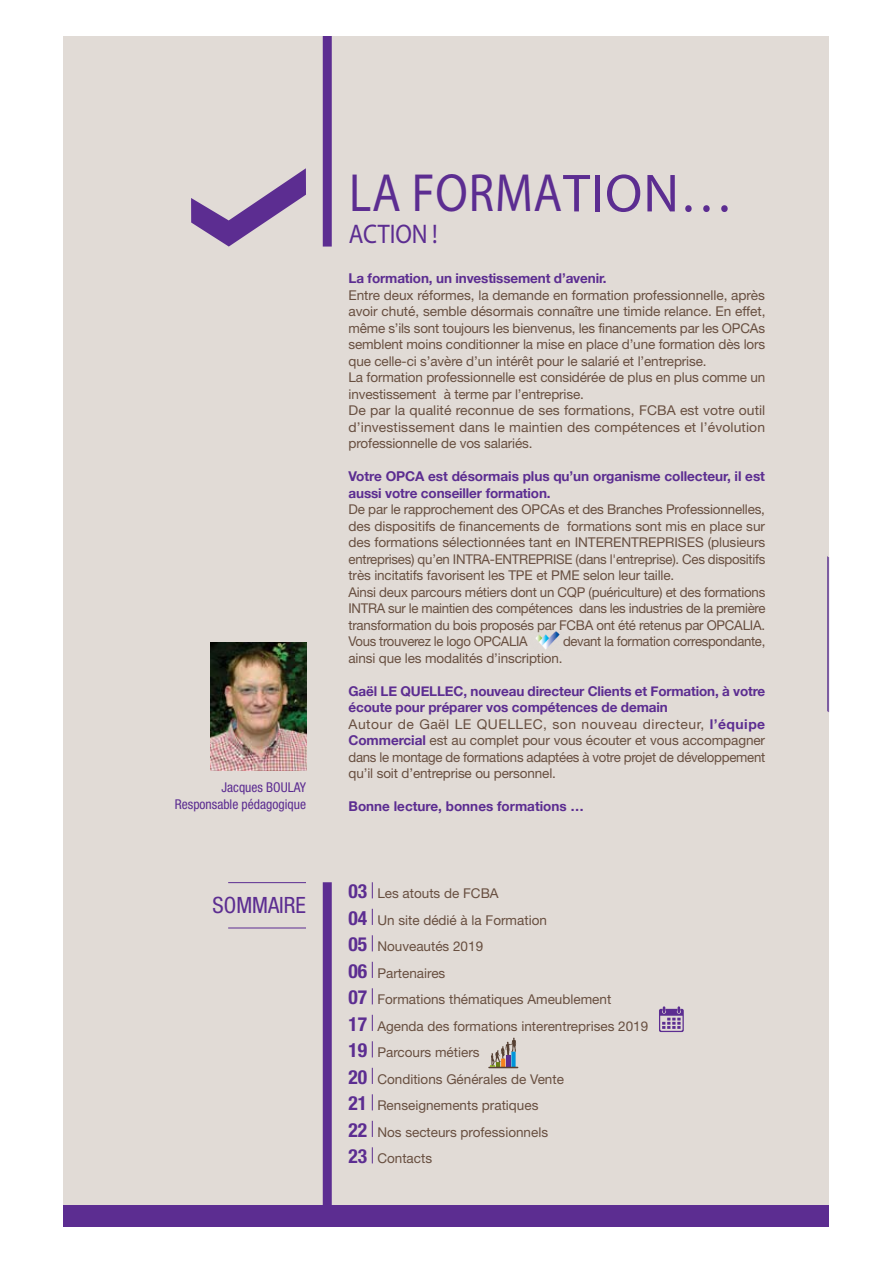
<style>
.page{position:relative;width:893px;height:1263px;background:#fff}
.page>*{position:absolute;margin:0;border:0;box-sizing:border-box;transform-origin:0 0}
.t1{font:54px "Myriad Pro";letter-spacing:.02em;color:#5c2d91;scale:.87 1}
.t2{font:27px "Myriad Pro";color:#5c2d91;scale:.89 1}
.t3{font:condensed 22.5px "Helvetica Neue";color:#5c2d91}
.t4{font:13.5px/16.5px "Helvetica Neue";letter-spacing:-.01em;color:#684f40}
.t5{font:700 13.5px/16.5px "Helvetica Neue";letter-spacing:-.005em;color:#5c2d91}
.t6{font:condensed 13.5px/16.2px "Helvetica Neue";color:#5c2d91;text-align:right}
.t7{font:13.5px "Helvetica Neue";color:#685041}
.s1{font-weight:700;color:#5c2d91}
.s2{font-weight:700;font-stretch:condensed;font-size:19.5px;color:#5c2d91}
</style>
<div class="page">
<svg style="left:827px;top:556px;width:2px;height:156px"></svg>
<div style="left:64px;top:36px;width:763px;height:1191px;background:#e1dbd6"></div>
<div style="left:323px;top:36px;width:9px;height:211px;background:#5c2d91"></div>
<img style="left:535px;top:631px;width:25px;height:18px">
<img style="left:211px;top:642px;width:95px;height:129px">
<div style="left:323px;top:882px;width:9px;height:345px;background:#5c2d91"></div>
<svg style="left:372px;top:882px;width:1px;height:16px"></svg>
<svg style="left:372px;top:909px;width:1px;height:16px"></svg>
<svg style="left:372px;top:935px;width:1px;height:16px"></svg>
<svg style="left:372px;top:962px;width:1px;height:16px"></svg>
<svg style="left:372px;top:988px;width:1px;height:16px"></svg>
<svg style="left:372px;top:1015px;width:1px;height:16px"></svg>
<svg style="left:372px;top:1041px;width:1px;height:16px"></svg>
<svg style="left:372px;top:1068px;width:1px;height:16px"></svg>
<svg style="left:372px;top:1094px;width:1px;height:16px"></svg>
<svg style="left:372px;top:1121px;width:1px;height:16px"></svg>
<svg style="left:372px;top:1147px;width:1px;height:16px"></svg>
<svg style="left:191px;top:168px;width:115px;height:79px"></svg>
<div style="left:64px;top:1205px;width:765px;height:22px;background:#5c2d91"></div>
<hr style="left:228px;top:882px;width:78px;height:1px;background:#5c2d91">
<hr style="left:228px;top:928px;width:78px;height:1px;background:#5c2d91">
<svg style="left:659px;top:1006px;width:25px;height:26px"></svg>
<svg style="left:489px;top:1038px;width:29px;height:30px"></svg>
<p class="t6" style="left:175px;top:781px;width:133px">Jacques BOULAY<br>Responsable pédagogique</p>
<h3 class="t3" style="left:213px;top:897px;width:95px">SOMMAIRE</h3>
<h1 class="t1" style="left:349px;top:161px;width:443px">LA FORMATION…</h1>
<h2 class="t2" style="left:349px;top:218px;width:101px">ACTION !</h2>
<p class="t5" style="left:348px;top:270px;width:260px">La formation, un investissement d’avenir.</p>
<p class="t4" style="left:348px;top:288px;width:418px">Entre deux réformes, la demande en formation professionnelle, après avoir chuté, semble désormais connaître une timide relance. En effet, même s’ils sont toujours les bienvenus, les financements par les OPCAs semblent moins conditionner la mise en place d’une formation dès lors que celle-ci s’avère d’un intérêt pour le salarié et l’entreprise.<br>La formation professionnelle est considérée de plus en plus comme un investissement à terme par l’entreprise.<br>De par la qualité reconnue de ses formations, FCBA est votre outil d’investissement dans le maintien des compétences et l’évolution professionnelle de vos salariés.</p>
<p class="t5" style="left:348px;top:468px;width:418px">Votre OPCA est désormais plus qu’un organisme collecteur, il est aussi votre conseiller formation.</p>
<p class="t4" style="left:348px;top:502px;width:418px">De par le rapprochement des OPCAs et des Branches Professionnelles, des dispositifs de financements de formations sont mis en place sur des formations sélectionnées tant en INTERENTREPRISES (plusieurs entreprises) qu’en INTRA-ENTREPRISE (dans l'entreprise). Ces dispositifs très incitatifs favorisent les TPE et PME selon leur taille.<br>Ainsi deux parcours métiers dont un CQP (puériculture) et des formations INTRA sur le maintien des compétences dans les industries de la première transformation du bois proposés ar FCBA ont été retenus par OPCALIA.<br>Vous trouverez le logo OPCALIA</p>
<p class="t7" style="left:537px;top:620px;width:9px">p</p>
<p class="t4" style="left:563px;top:634px;width:204px">devant la formation correspondante,</p>
<p class="t4" style="left:348px;top:651px;width:216px">ainsi que les modalités d’inscription.</p>
<p class="t4" style="left:348px;top:684px;width:418px"><span class="s1">Gaël LE QUELLEC, nouveau directeur Clients et Formation, à votre écoute pour préparer vos compétences de demain<br></span>Autour de Gaël LE QUELLEC, son nouveau directeur, <span class="s1">l’équipe Commercial</span> est au complet pour vous écouter et vous accompagner dans le montage de formations adaptées à votre projet de développement qu’il soit d’entreprise ou personnel.</p>
<p class="t5" style="left:348px;top:798px;width:237px">Bonne lecture, bonnes formations …</p>
<p class="t4" style="left:348px;top:882px;width:301px;line-height:26.5px"><span class="s2">03</span> Les atouts de FCBA<br><span class="s2">04</span> Un site dédié à la Formation<br><span class="s2">05</span> Nouveautés 2019<br><span class="s2">06</span> Partenaires<br><span class="s2">07</span> Formations thématiques Ameublement<br><span class="s2">17</span> Agenda des formations interentreprises 2019<br><span class="s2">19</span> Parcours métiers<br><span class="s2">20</span> Conditions Générales de Vente<br><span class="s2">21</span> Renseignements pratiques<br><span class="s2">22</span> Nos secteurs professionnels<br><span class="s2">23</span> Contacts</p>
</div>
